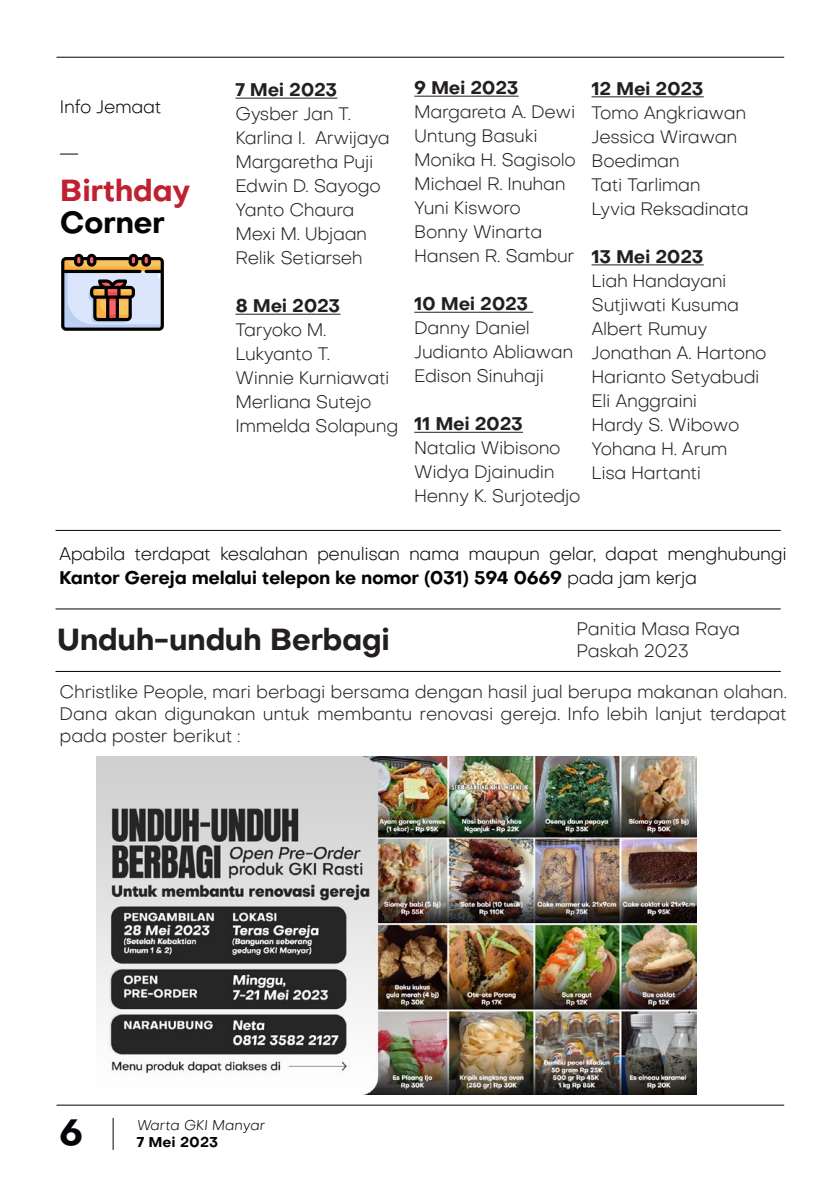
<style>
.page{position:relative;width:840px;height:1191px;background:#fff}
.page>*{position:absolute;margin:0;border:0;box-sizing:border-box;transform-origin:0 0}
.t1{font:700 36px "Objective";color:#030407}
.t2{font:700 30px "Objective";letter-spacing:-.02em;color:#231f20}
.t3{font:700 30px "Objective";letter-spacing:-.02em;color:#c0202f}
.t4{font:700 30px "Objective";letter-spacing:-.02em;color:#030407}
.t5{font:300 18px/24px "Objective";letter-spacing:-.02em;color:#231f20}
.t6{font:300 18px/24px "Objective";letter-spacing:-.02em;color:#030407}
.t7{font:700 18px "Objective";letter-spacing:-.02em;color:#231f20}
.t8{font:italic 300 14px "Objective";color:#030407}
.t9{font:700 14px "Objective";color:#030407}
.s1{font-weight:700}
</style>
<div class="page">
<hr style="left:113px;top:1118px;width:1px;height:31px;background:#030407">
<hr style="left:57px;top:57px;width:726px;height:1px;background:#030407">
<hr style="left:57px;top:1104px;width:726px;height:1px;background:#030407">
<hr style="left:56px;top:608px;width:724px;height:1px;background:#030407">
<img style="left:97px;top:757px;width:599px;height:337px">
<hr style="left:56px;top:671px;width:724px;height:1px;background:#030407">
<hr style="left:591px;top:96px;width:112px;height:1px;background:#231f20">
<hr style="left:591px;top:264px;width:112px;height:1px;background:#231f20">
<hr style="left:235px;top:98px;width:102px;height:1px;background:#231f20">
<hr style="left:235px;top:314px;width:105px;height:1px;background:#231f20">
<hr style="left:414px;top:96px;width:104px;height:1px;background:#231f20">
<hr style="left:414px;top:312px;width:119px;height:1px;background:#231f20">
<hr style="left:414px;top:432px;width:108px;height:1px;background:#231f20">
<svg style="left:60px;top:154px;width:18px;height:1px"></svg>
<svg style="left:61px;top:254px;width:103px;height:77px;background:#9b928d"></svg>
<hr style="left:56px;top:530px;width:724px;height:1px;background:#030407">
<p class="t6" style="left:60px;top:95px;width:103px">Info Jemaat</p>
<h2 class="t3" style="left:60px;top:168px;width:132px">Birthday</h2>
<h2 class="t4" style="left:60px;top:200px;width:107px">Corner</h2>
<p class="t7" style="left:235px;top:77px;width:103px">7 Mei 2023</p>
<p class="t5" style="left:235px;top:101px;width:156px">Gysber Jan T.<br>Karlina I. Arwijaya<br>Margaretha Puji<br>Edwin D. Sayogo<br>Yanto Chaura<br>Mexi M. Ubjaan<br>Relik Setiarseh</p>
<p class="t7" style="left:235px;top:292px;width:106px">8 Mei 2023</p>
<p class="t5" style="left:235px;top:317px;width:164px">Taryoko M.<br>Lukyanto T.<br>Winnie Kurniawati<br>Merliana Sutejo<br>Immelda Solapung</p>
<p class="t7" style="left:414px;top:75px;width:106px">9 Mei 2023</p>
<p class="t5" style="left:414px;top:99px;width:163px">Margareta A. Dewi<br>Untung Basuki<br>Monika H. Sagisolo<br>Michael R. Inuhan<br>Yuni Kisworo<br>Bonny Winarta<br>Hansen R. Sambur</p>
<p class="t7" style="left:414px;top:291px;width:115px">10 Mei 2023</p>
<p class="t5" style="left:414px;top:315px;width:160px">Danny Daniel<br>Judianto Abliawan<br>Edison Sinuhaji</p>
<p class="t7" style="left:414px;top:411px;width:110px">11 Mei 2023</p>
<p class="t5" style="left:414px;top:435px;width:167px">Natalia Wibisono<br>Widya Djainudin<br>Henny K. Surjotedjo</p>
<p class="t7" style="left:591px;top:75px;width:114px">12 Mei 2023</p>
<p class="t5" style="left:591px;top:100px;width:159px">Tomo Angkriawan<br>Jessica Wirawan<br>Boediman<br>Tati Tarliman<br>Lyvia Reksadinata</p>
<p class="t7" style="left:591px;top:243px;width:114px">13 Mei 2023</p>
<p class="t5" style="left:591px;top:268px;width:176px">Liah Handayani<br>Sutjiwati Kusuma<br>Albert Rumuy<br>Jonathan A. Hartono<br>Harianto Setyabudi<br>Eli Anggraini<br>Hardy S. Wibowo<br>Yohana H. Arum<br>Lisa Hartanti</p>
<p class="t6" style="left:59px;top:542px;width:728px">Apabila terdapat kesalahan penulisan nama maupun gelar, dapat menghubungi<br><span class="s1">Kantor Gereja melalui telepon ke nomor (031) 594 0669</span> pada jam kerja</p>
<h2 class="t2" style="left:57px;top:618px;width:335px">Unduh-unduh Berbagi</h2>
<p class="t5" style="left:576px;top:618px;width:165px;line-height:21.6px">Panitia Masa Raya<br>Paskah 2023</p>
<p class="t5" style="left:60px;top:680px;width:728px;line-height:22px;text-align:justify">Christlike People, mari berbagi bersama dengan hasil jual berupa makanan olahan.<br>Dana akan digunakan untuk membantu renovasi gereja. Info lebih lanjut terdapat pada poster berikut :</p>
<h1 class="t1" style="left:59px;top:1106px;width:26px">6</h1>
<p class="t8" style="left:137px;top:1115px;width:129px">Warta GKI Manyar</p>
<p class="t9" style="left:137px;top:1131px;width:83px">7 Mei 2023</p>
</div>
